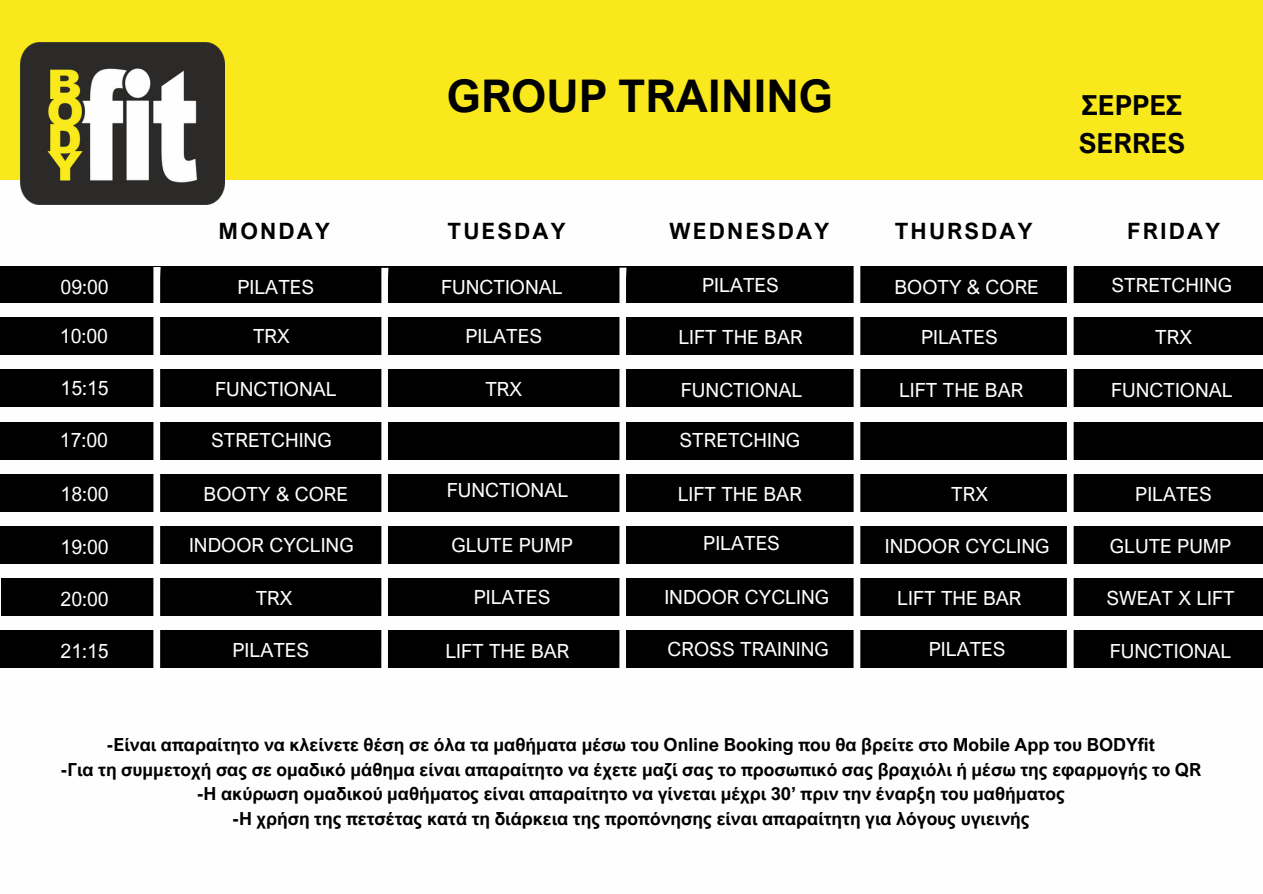
<style>
.page{position:relative;width:1263px;height:894px;background:#fff}
.page>*{position:absolute;margin:0;border:0;box-sizing:border-box;transform-origin:0 0}
.t1{font:700 45px "Arial Nova";color:#000}
.t2{font:700 27.6px/38.2px "Arial Nova";color:#000}
.t3{font:700 22.5px "Arial Nova";letter-spacing:.095em;color:#000}
.t4{font:19.5px "Arial Nova";color:#fefefe}
.t5{font:19.5px "Arial Nova";color:#fff}
.t6{font:700 18px/24.8px "Arial Nova";color:#000;text-align:center}
</style>
<div class="page">
<div style="left:0;top:0;width:1263px;height:180px;background:#f8e81c"></div>
<img style="left:21px;top:43px;width:203px;height:162px">
<div style="left:0;top:266px;width:1263px;height:36px;background:#000"></div>
<div style="left:0;top:317px;width:1263px;height:38px;background:#000"></div>
<div style="left:0;top:369px;width:1263px;height:38px;background:#000"></div>
<div style="left:0;top:421px;width:1263px;height:38px;background:#000"></div>
<div style="left:0;top:474px;width:1263px;height:37px;background:#000"></div>
<div style="left:0;top:526px;width:1263px;height:37px;background:#000"></div>
<div style="left:1px;top:578px;width:1262px;height:38px;background:#000"></div>
<div style="left:0;top:630px;width:1263px;height:38px;background:#000"></div>
<svg style="left:148px;top:267px;width:18px;height:401px"></svg>
<svg style="left:376px;top:267px;width:17px;height:401px"></svg>
<svg style="left:614px;top:267px;width:17px;height:401px"></svg>
<svg style="left:848px;top:266px;width:18px;height:402px"></svg>
<svg style="left:1061px;top:266px;width:18px;height:402px"></svg>
<h4 class="t1" style="left:447px;top:68px;width:388px">GROUP TRAINING</h4>
<h4 class="t2" style="left:1079px;top:85px;width:108px">ΣΕΡΡΕΣ<br>SERRES</h4>
<h4 class="t3" style="left:219px;top:217px;width:113px">MONDAY</h4>
<h4 class="t3" style="left:448px;top:217px;width:119px">TUESDAY</h4>
<h4 class="t3" style="left:669px;top:217px;width:161px">WEDNESDAY</h4>
<h4 class="t3" style="left:895px;top:217px;width:139px">THURSDAY</h4>
<p class="t3" style="left:1127px;top:217px;width:94px">FRIDAY</p>
<h3 class="t4" style="left:61px;top:274px;width:50px">09:00</h3>
<h2 class="t4" style="left:237px;top:274px;width:78px">PILATES</h2>
<p class="t4" style="left:702px;top:273px;width:78px">PILATES</p>
<p class="t4" style="left:894px;top:274px;width:146px">BOOTY &amp; CORE</p>
<p class="t4" style="left:1111px;top:273px;width:122px">STRETCHING</p>
<h3 class="t4" style="left:60px;top:323px;width:50px">10:00</h3>
<h3 class="t4" style="left:61px;top:375px;width:50px">15:15</h3>
<h3 class="t4" style="left:60px;top:428px;width:50px">17:00</h3>
<p class="t4" style="left:61px;top:482px;width:50px">18:00</p>
<p class="t4" style="left:678px;top:482px;width:126px">LIFT THE BAR</p>
<h3 class="t4" style="left:951px;top:482px;width:38px">TRX</h3>
<h4 class="t4" style="left:61px;top:534px;width:50px">19:00</h4>
<p class="t4" style="left:451px;top:532px;width:123px">GLUTE PUMP</p>
<p class="t4" style="left:703px;top:530px;width:78px">PILATES</p>
<h4 class="t4" style="left:61px;top:586px;width:50px">20:00</h4>
<h4 class="t4" style="left:474px;top:584px;width:78px">PILATES</h4>
<h4 class="t4" style="left:664px;top:584px;width:166px">INDOOR CYCLING</h4>
<p class="t4" style="left:61px;top:638px;width:50px">21:15</p>
<h4 class="t4" style="left:445px;top:638px;width:126px">LIFT THE BAR</h4>
<h4 class="t4" style="left:441px;top:274px;width:123px">FUNCTIONAL</h4>
<p class="t4" style="left:253px;top:323px;width:38px">TRX</p>
<p class="t4" style="left:465px;top:324px;width:78px">PILATES</p>
<h4 class="t4" style="left:678px;top:324px;width:126px">LIFT THE BAR</h4>
<h4 class="t4" style="left:921px;top:324px;width:78px">PILATES</h4>
<h4 class="t5" style="left:1155px;top:324px;width:38px">TRX</h4>
<p class="t4" style="left:215px;top:376px;width:123px">FUNCTIONAL</p>
<h4 class="t4" style="left:211px;top:427px;width:122px">STRETCHING</h4>
<h4 class="t4" style="left:485px;top:376px;width:38px">TRX</h4>
<h4 class="t4" style="left:681px;top:377px;width:123px">FUNCTIONAL</h4>
<h4 class="t4" style="left:679px;top:427px;width:122px">STRETCHING</h4>
<p class="t4" style="left:899px;top:377px;width:126px">LIFT THE BAR</p>
<h4 class="t4" style="left:1111px;top:377px;width:123px">FUNCTIONAL</h4>
<h4 class="t4" style="left:447px;top:477px;width:123px">FUNCTIONAL</h4>
<h4 class="t4" style="left:204px;top:482px;width:146px">BOOTY &amp; CORE</h4>
<h4 class="t4" style="left:1135px;top:482px;width:78px">PILATES</h4>
<h4 class="t4" style="left:189px;top:533px;width:166px">INDOOR CYCLING</h4>
<h4 class="t4" style="left:256px;top:585px;width:38px">TRX</h4>
<h4 class="t4" style="left:885px;top:533px;width:166px">INDOOR CYCLING</h4>
<h4 class="t4" style="left:1110px;top:533px;width:123px">GLUTE PUMP</h4>
<h4 class="t4" style="left:1106px;top:585px;width:130px">SWEAT X LIFT</h4>
<h4 class="t4" style="left:897px;top:585px;width:126px">LIFT THE BAR</h4>
<h4 class="t4" style="left:929px;top:636px;width:78px">PILATES</h4>
<h4 class="t4" style="left:668px;top:637px;width:163px">CROSS TRAINING</h4>
<p class="t4" style="left:232px;top:637px;width:78px">PILATES</p>
<h4 class="t4" style="left:1110px;top:638px;width:123px">FUNCTIONAL</h4>
<h4 class="t6" style="left:61px;top:731px;width:1142px">-Είναι απαραίτητο να κλείνετε θέση σε όλα τα μαθήματα μέσω του Online Booking που θα βρείτε στο Mobile App του BODYfit<br>-Για τη συμμετοχή σας σε ομαδικό μάθημα είναι απαραίτητο να έχετε μαζί σας το προσωπικό σας βραχιόλι ή μέσω της εφαρμογής το QR -Η ακύρωση ομαδικού μαθήματος είναι απαραίτητο να γίνεται μέχρι 30’ πριν την έναρξη του μαθήματος<br>-H χρήση της πετσέτας κατά τη διάρκεια της προπόνησης είναι απαραίτητη για λόγους υγιεινής</h4>
</div>
